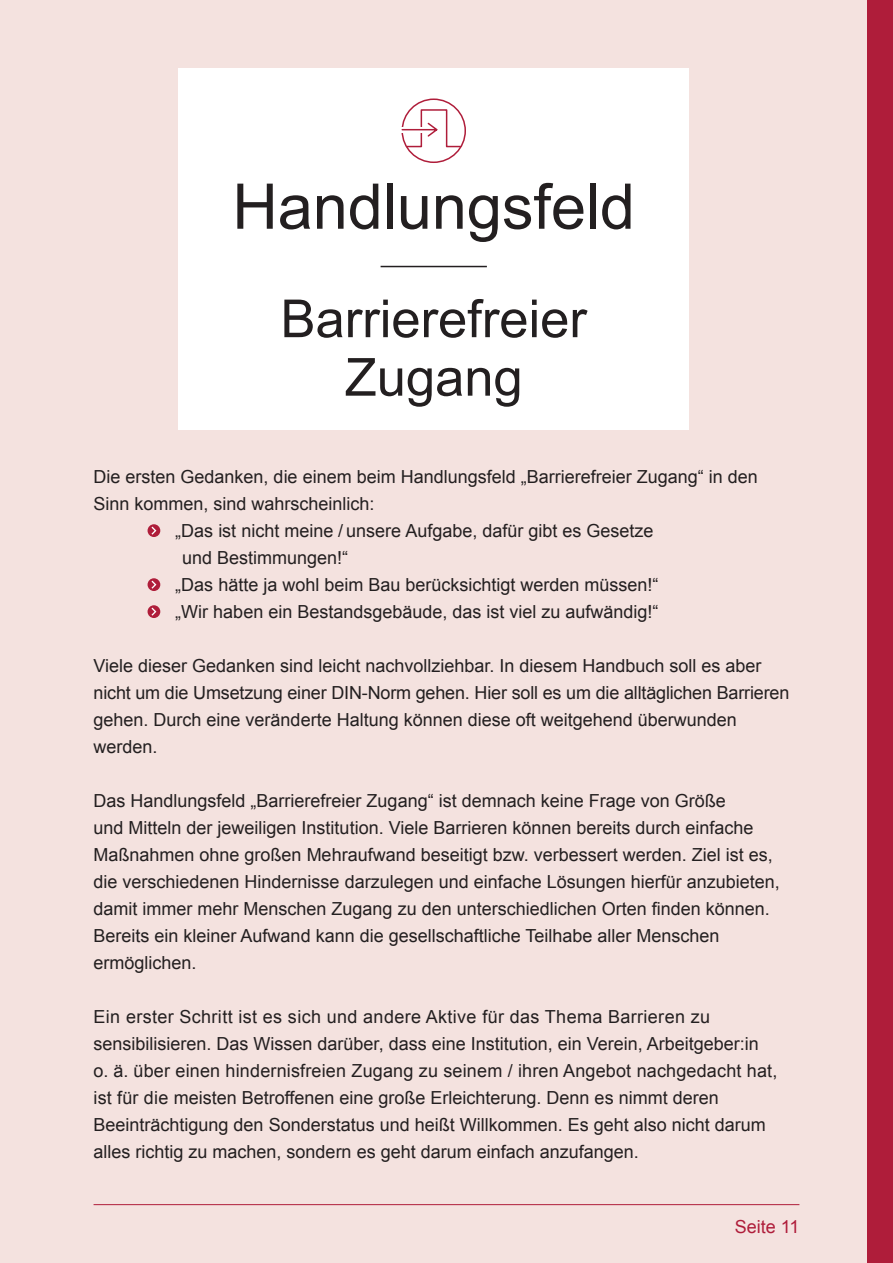
<style>
.page{position:relative;width:893px;height:1263px;background:#fff}
.page>*{position:absolute;margin:0;border:0;box-sizing:border-box;transform-origin:0 0}
.t1{font:63px "Arial";color:#231f20}
.t2{font:52.5px/58.5px "Arial";color:#231f20;text-align:center}
.t3{font:18px/27px "Arial";color:#231f20}
.t4{font:18px "Arial";color:#af1d3a}
</style>
<div class="page">
<div style="left:0;top:0;width:876px;height:1263px;background:#f4e2df"></div>
<div style="left:867px;top:0;width:26px;height:1263px;background:#af1d3a"></div>
<hr style="left:94px;top:1204px;width:705px;height:1px;background:#af1d3a">
<div style="left:179px;top:68px;width:510px;height:361px;background:#fff"></div>
<hr style="left:381px;top:266px;width:106px;height:1px;background:#231f20">
<div style="left:401px;top:98px;width:65px;height:65px;border:2px solid #af1d3a;border-radius:50%"></div>
<svg style="left:401px;top:108px;width:61px;height:40px"></svg>
<svg style="left:148px;top:524px;width:12px;height:13px"></svg>
<svg style="left:151px;top:527px;width:5px;height:8px"></svg>
<svg style="left:148px;top:578px;width:12px;height:13px"></svg>
<svg style="left:151px;top:581px;width:5px;height:8px"></svg>
<svg style="left:148px;top:605px;width:12px;height:13px"></svg>
<svg style="left:151px;top:608px;width:5px;height:8px"></svg>
<h1 class="t1" style="left:232px;top:165px;width:404px">Handlungsfeld</h1>
<h2 class="t2" style="left:281px;top:290px;width:308px">Barrierefreier<br>Zugang</h2>
<p class="t3" style="left:94px;top:463px;width:666px">Die ersten Gedanken, die einem beim Handlungsfeld „Barrierefreier Zugang“ in den</p>
<p class="t3" style="left:94px;top:490px;width:283px">Sinn kommen, sind wahrscheinlich:</p>
<p class="t3" style="left:175px;top:517px;width:480px">„Das ist nicht meine / unsere Aufgabe, dafür gibt es Gesetze</p>
<p class="t3" style="left:182px;top:544px;width:168px">und Bestimmungen!“</p>
<p class="t3" style="left:175px;top:571px;width:485px">„Das hätte ja wohl beim Bau berücksichtigt werden müssen!“</p>
<p class="t3" style="left:175px;top:598px;width:485px">„Wir haben ein Bestandsgebäude, das ist viel zu aufwändig!“</p>
<p class="t3" style="left:94px;top:652px;width:697px">Viele dieser Gedanken sind leicht nachvollziehbar. In diesem Handbuch soll es aber nicht um die Umsetzung einer DIN-Norm gehen. Hier soll es um die alltäglichen Barrieren gehen. Durch eine veränderte Haltung können diese oft weitgehend überwunden werden.</p>
<p class="t3" style="left:94px;top:787px;width:688px">Das Handlungsfeld „Barrierefreier Zugang“ ist demnach keine Frage von Größe<br>und Mitteln der jeweiligen Institution. Viele Barrieren können bereits durch einfache Maßnahmen ohne großen Mehraufwand beseitigt bzw. verbessert werden. Ziel ist es, die verschiedenen Hindernisse darzulegen und einfache Lösungen hierfür anzubieten, damit immer mehr Menschen Zugang zu den unterschiedlichen Orten finden können.<br>Bereits ein kleiner Aufwand kann die gesellschaftliche Teilhabe aller Menschen ermöglichen.</p>
<p class="t3" style="left:94px;top:1003px;width:685px">Ein erster Schritt ist es sich und andere Aktive für das Thema Barrieren zu sensibilisieren. Das Wissen darüber, dass eine Institution, ein Verein, Arbeitgeber:in o. ä. über einen hindernisfreien Zugang zu seinem / ihren Angebot nachgedacht hat, ist für die meisten Betroffenen eine große Erleichterung. Denn es nimmt deren Beeinträchtigung den Sonderstatus und heißt Willkommen. Es geht also nicht darum alles richtig zu machen, sondern es geht darum einfach anzufangen.</p>
<p class="t4" style="left:735px;top:1214px;width:66px">Seite 11</p>
</div>
